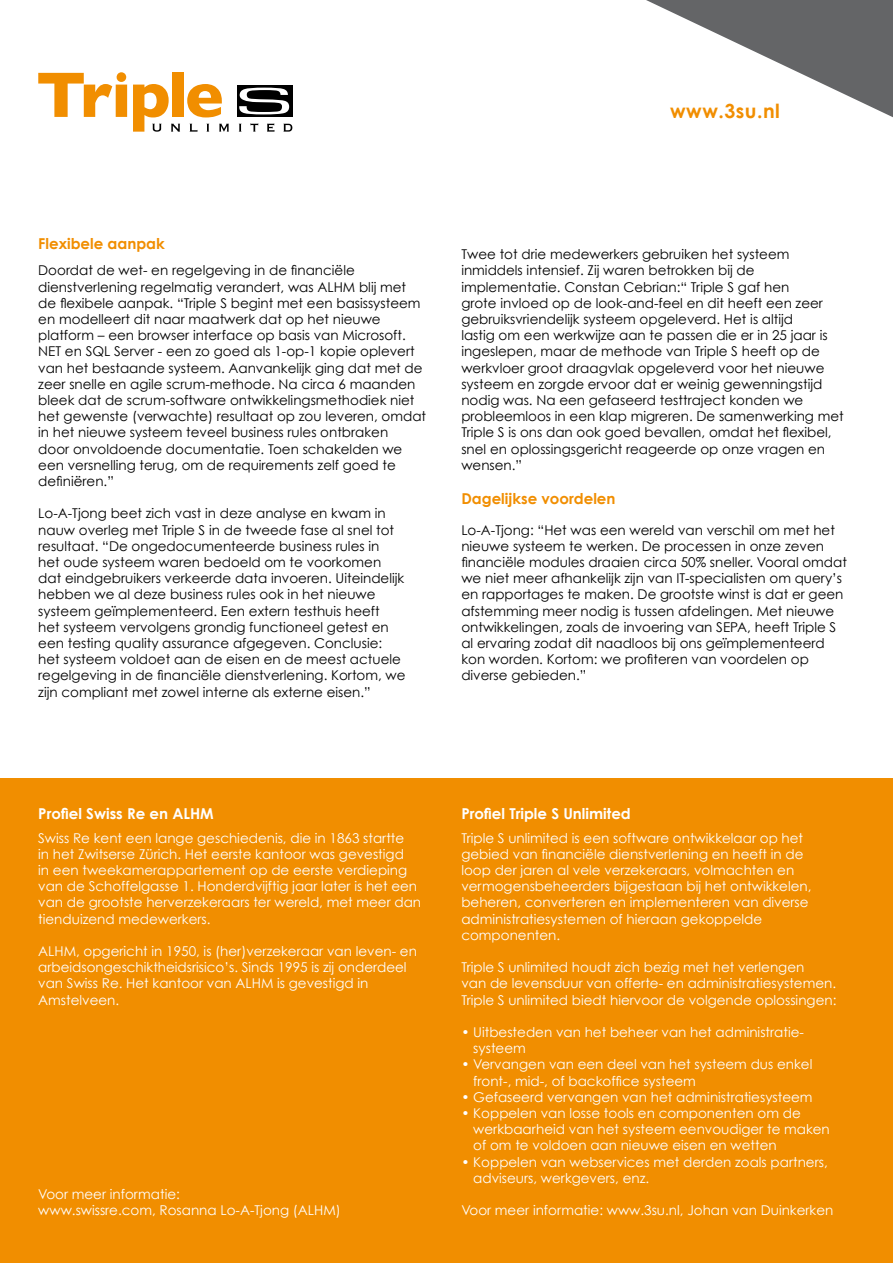
<style>
.page{position:relative;width:893px;height:1263px;background:#fff}
.page>*{position:absolute;margin:0;border:0;box-sizing:border-box;transform-origin:0 0}
.t1{font:700 19.5px "Century Gothic";letter-spacing:.025em;color:#f18e00}
.t2{font:700 15px "Century Gothic";color:#fff}
.t3{font:700 15px "Century Gothic";color:#f18e00}
.t4{font:13.5px/16.2px "Century Gothic";color:#000}
.t5{font:13.5px/16.2px "Century Gothic";color:#fff}
</style>
<div class="page">
<div style="left:0;top:778px;width:893px;height:485px;background:#f18e00"></div>
<svg style="left:237px;top:85px;width:55px;height:32px"></svg>
<svg style="left:239px;top:88px;width:50px;height:26px"></svg>
<svg style="left:38px;top:72px;width:89px;height:45px"></svg>
<div style="left:173px;top:73px;width:11px;height:44px;background:#f18e00"></div>
<svg style="left:187px;top:84px;width:35px;height:33px"></svg>
<svg style="left:133px;top:84px;width:47px;height:48px"></svg>
<svg style="left:190px;top:124px;width:7px;height:8px"></svg>
<svg style="left:206px;top:124px;width:3px;height:8px"></svg>
<svg style="left:219px;top:124px;width:10px;height:8px"></svg>
<svg style="left:239px;top:124px;width:3px;height:8px"></svg>
<svg style="left:250px;top:123px;width:8px;height:9px"></svg>
<svg style="left:267px;top:123px;width:7px;height:9px"></svg>
<svg style="left:283px;top:124px;width:9px;height:8px"></svg>
<svg style="left:646px;top:0;width:247px;height:117px"></svg>
<h1 class="t1" style="left:670px;top:98px;width:111px">www.3su.nl</h1>
<p class="t3" style="left:38px;top:234px;width:128px">Flexibele aanpak</p>
<p class="t4" style="left:38px;top:262px;width:389px">Doordat de wet- en regelgeving in de financiële dienstverlening regelmatig verandert, was ALHM blij met de flexibele aanpak. “Triple S begint met een basissysteem en modelleert dit naar maatwerk dat op het nieuwe platform – een browser interface op basis van Microsoft.<br>NET en SQL Server - een zo goed als 1-op-1 kopie oplevert van het bestaande systeem. Aanvankelijk ging dat met de zeer snelle en agile scrum-methode. Na circa 6 maanden bleek dat de scrum-software ontwikkelingsmethodiek niet het gewenste (verwachte) resultaat op zou leveren, omdat in het nieuwe systeem teveel business rules ontbraken<br>door onvoldoende documentatie. Toen schakelden we een versnelling terug, om de requirements zelf goed te definiëren.”</p>
<p class="t4" style="left:38px;top:505px;width:369px">Lo-A-Tjong beet zich vast in deze analyse en kwam in nauw overleg met Triple S in de tweede fase al snel tot resultaat. “De ongedocumenteerde business rules in<br>het oude systeem waren bedoeld om te voorkomen dat eindgebruikers verkeerde data invoeren. Uiteindelijk hebben we al deze business rules ook in het nieuwe systeem geïmplementeerd. Een extern testhuis heeft<br>het systeem vervolgens grondig functioneel getest en een testing quality assurance afgegeven. Conclusie: het systeem voldoet aan de eisen en de meest actuele regelgeving in de financiële dienstverlening. Kortom, we zijn compliant met zowel interne als externe eisen.”</p>
<p class="t4" style="left:461px;top:246px;width:384px">Twee tot drie medewerkers gebruiken het systeem inmiddels intensief. Zij waren betrokken bij de implementatie. Constan Cebrian:“ Triple S gaf hen<br>grote invloed op de look-and-feel en dit heeft een zeer gebruiksvriendelijk systeem opgeleverd. Het is altijd<br>lastig om een werkwijze aan te passen die er in 25 jaar is ingeslepen, maar de methode van Triple S heeft op de werkvloer groot draagvlak opgeleverd voor het nieuwe systeem en zorgde ervoor dat er weinig gewenningstijd nodig was. Na een gefaseerd testtraject konden we probleemloos in een klap migreren. De samenwerking met Triple S is ons dan ook goed bevallen, omdat het flexibel, snel en oplossingsgericht reageerde op onze vragen en wensen.”</p>
<p class="t3" style="left:461px;top:489px;width:156px">Dagelijkse voordelen</p>
<p class="t4" style="left:461px;top:521px;width:387px">Lo-A-Tjong: “Het was een wereld van verschil om met het nieuwe systeem te werken. De processen in onze zeven financiële modules draaien circa 50% sneller. Vooral omdat we niet meer afhankelijk zijn van IT-specialisten om query’s en rapportages te maken. De grootste winst is dat er geen afstemming meer nodig is tussen afdelingen. Met nieuwe ontwikkelingen, zoals de invoering van SEPA, heeft Triple S al ervaring zodat dit naadloos bij ons geïmplementeerd kon worden. Kortom: we profiteren van voordelen op diverse gebieden.”</p>
<p class="t2" style="left:38px;top:804px;width:177px">Profiel Swiss Re en ALHM</p>
<p class="t5" style="left:38px;top:829px;width:384px">Swiss Re kent een lange geschiedenis, die in 1863 startte<br>in het Zwitserse Zürich. Het eerste kantoor was gevestigd<br>in een tweekamerappartement op de eerste verdieping van de Schoffelgasse 1. Honderdvijftig jaar later is het een van de grootste herverzekeraars ter wereld, met meer dan tienduizend medewerkers.</p>
<p class="t5" style="left:38px;top:943px;width:380px">ALHM, opgericht in 1950, is (her)verzekeraar van leven- en arbeidsongeschiktheidsrisico’s. Sinds 1995 is zij onderdeel van Swiss Re. Het kantoor van ALHM is gevestigd in Amstelveen.</p>
<p class="t5" style="left:38px;top:1186px;width:304px">Voor meer informatie:<br>www.swissre.com, Rosanna Lo-A-Tjong (ALHM)</p>
<p class="t2" style="left:461px;top:804px;width:171px">Profiel Triple S Unlimited</p>
<p class="t5" style="left:461px;top:829px;width:352px">Triple S unlimited is een software ontwikkelaar op het gebied van financiële dienstverlening en heeft in de loop der jaren al vele verzekeraars, volmachten en vermogensbeheerders bijgestaan bij het ontwikkelen, beheren, converteren en implementeren van diverse administratiesystemen of hieraan gekoppelde componenten.</p>
<p class="t5" style="left:461px;top:959px;width:377px">Triple S unlimited houdt zich bezig met het verlengen<br>van de levensduur van offerte- en administratiesystemen.<br>Triple S unlimited biedt hiervoor de volgende oplossingen:</p>
<p class="t5" style="left:473px;top:1024px;width:332px;text-indent:-12px">• Uitbesteden van het beheer van het administratie&shy;systeem</p>
<p class="t5" style="left:473px;top:1056px;width:341px;text-indent:-12px">• Vervangen van een deel van het systeem dus enkel front-, mid-, of backoffice systeem</p>
<p class="t5" style="left:461px;top:1088px;width:353px">• Gefaseerd vervangen van het administratiesysteem</p>
<p class="t5" style="left:473px;top:1105px;width:358px;text-indent:-12px">• Koppelen van losse tools en componenten om de werkbaarheid van het systeem eenvoudiger te maken of om te voldoen aan nieuwe eisen en wetten</p>
<p class="t5" style="left:473px;top:1153px;width:356px;text-indent:-12px">• Koppelen van webservices met derden zoals partners, adviseurs, werkgevers, enz.</p>
<p class="t5" style="left:461px;top:1202px;width:373px">Voor meer informatie: www.3su.nl, Johan van Duinkerken</p>
</div>
